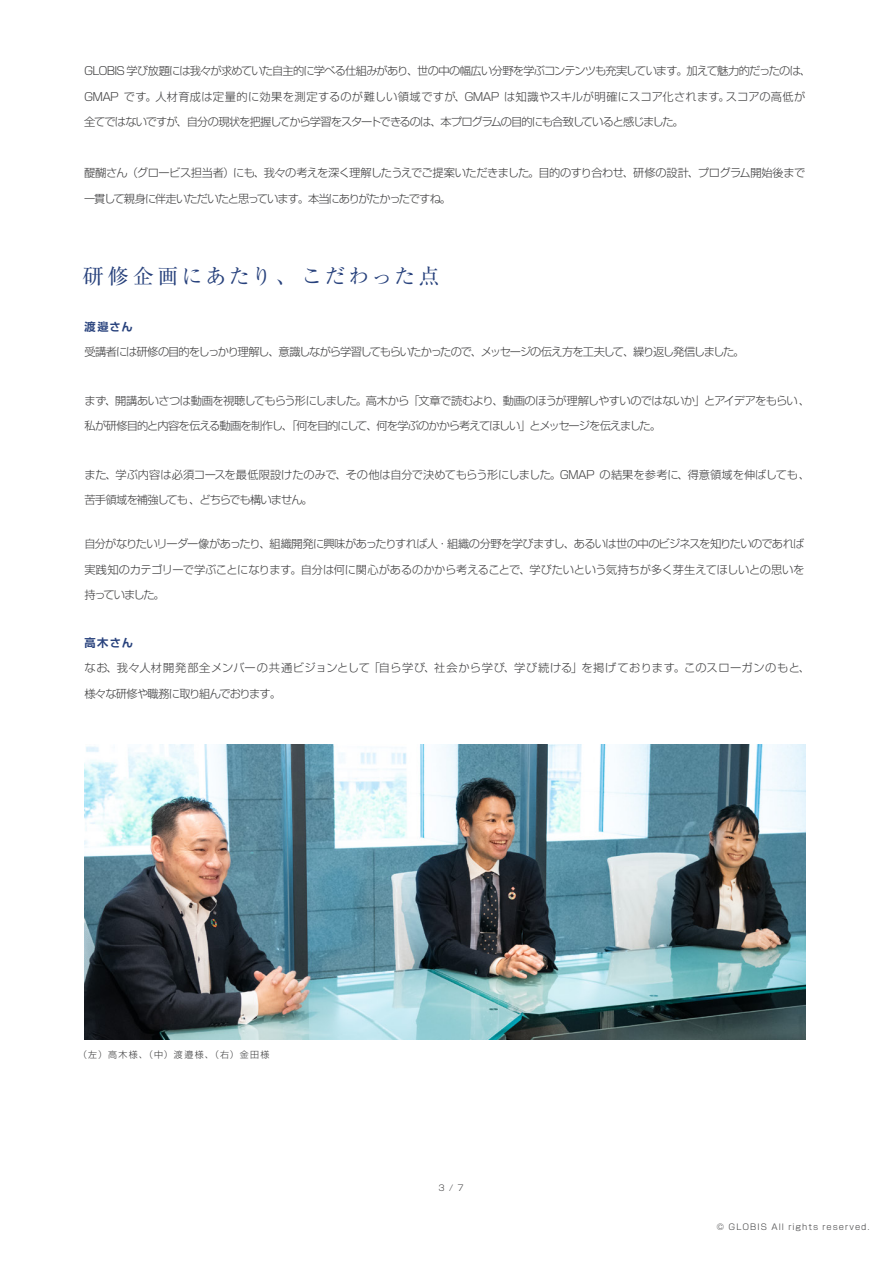
<style>
.page{position:relative;width:893px;height:1263px;background:#fff}
.page>*{position:absolute;margin:0;border:0;box-sizing:border-box;transform-origin:0 0}
.t1{font:21px "Ryumin Pro";letter-spacing:.135em;color:#27417c}
.t2{font:300 11.25px "Shin Go Pro";letter-spacing:-.06em;color:#3e3e3f}
.t3{font:300 11.25px "Shin Go Pro";letter-spacing:-.09em;color:#3e3e3f}
.t4{font:300 11.25px "Shin Go Pro";letter-spacing:-.015em;color:#3e3e3f}
.t5{font:300 11.25px "Shin Go Pro";letter-spacing:-.02em;color:#3e3e3f}
.t6{font:300 11.25px "Shin Go Pro";letter-spacing:.02em;color:#3e3e3f}
.t7{font:300 11.25px "Shin Go Pro";letter-spacing:-.095em;color:#3e3e3f}
.t8{font:300 11.25px "Shin Go Pro";letter-spacing:.05em;color:#3e3e3f}
.t9{font:300 11.25px "Shin Go Pro";letter-spacing:-.085em;color:#3e3e3f}
.t10{font:300 11.25px "Shin Go Pro";letter-spacing:-.08em;color:#3e3e3f}
.t11{font:700 11.25px "Shin Go Pro De";letter-spacing:.105em;color:#27417c}
.t12{font:300 11.25px "Shin Go Pro";letter-spacing:-.11em;color:#3e3e3f}
.t13{font:300 9px "Shin Go Pro";letter-spacing:.155em;color:#3e3e3f}
.t14{font:300 8.25px "Shin Go Pro";letter-spacing:.12em;color:#3e3e3f}
</style>
<div class="page">
<img style="left:84px;top:744px;width:722px;height:296px">
<p class="t2" style="left:84px;top:62px;width:728px">GLOBIS 学び放題には我々が求めていた自主的に学べる仕組みがあり、世の中の幅広い分野を学ぶコンテンツも充実しています。加えて魅力的だったのは、</p>
<p class="t6" style="left:84px;top:87px;width:723px">GMAP です。人材育成は定量的に効果を測定するのが難しい領域ですが、GMAP は知識やスキルが明確にスコア化されます。スコアの高低が</p>
<p class="t3" style="left:84px;top:113px;width:601px">全てではないですが、自分の現状を把握してから学習をスタートできるのは、本プログラムの目的にも合致していると感じました。</p>
<p class="t2" style="left:84px;top:164px;width:723px">醍醐さん（グロービス担当者）にも、我々の考えを深く理解したうえでご提案いただきました。目的のすり合わせ、研修の設計、プログラム開始後まで</p>
<p class="t10" style="left:84px;top:189px;width:368px">一貫して親身に伴走いただいたと思っています。本当にありがたかったですね。</p>
<h1 class="t1" style="left:83px;top:260px;width:358px">研修企画にあたり、こだわった点</h1>
<p class="t11" style="left:84px;top:317px;width:50px">渡邉さん</p>
<p class="t7" style="left:84px;top:343px;width:661px">受講者には研修の目的をしっかり理解し、意識しながら学習してもらいたかったので、メッセージの伝え方を工夫して、繰り返し発信しました。</p>
<p class="t2" style="left:84px;top:391px;width:727px">まず、開講あいさつは動画を視聴してもらう形にしました。高木から「文章で読むより、動画のほうが理解しやすいのではないか」とアイデアをもらい、</p>
<p class="t9" style="left:84px;top:417px;width:578px">私が研修目的と内容を伝える動画を制作し、「何を目的にして、何を学ぶのかから考えてほしい」とメッセージを伝えました。</p>
<p class="t4" style="left:84px;top:465px;width:727px">また、学ぶ内容は必須コースを最低限設けたのみで、その他は自分で決めてもらう形にしました。GMAP の結果を参考に、得意領域を伸ばしても、</p>
<p class="t3" style="left:84px;top:491px;width:230px">苦手領域を補強しても、どちらでも構いません。</p>
<p class="t2" style="left:84px;top:535px;width:722px">自分がなりたいリーダー像があったり、組織開発に興味があったりすれば人・組織の分野を学びますし、あるいは世の中のビジネスを知りたいのであれば</p>
<p class="t5" style="left:84px;top:560px;width:722px">実践知のカテゴリーで学ぶことになります。自分は何に関心があるのかから考えることで、学びたいという気持ちが多く芽生えてほしいとの思いを</p>
<p class="t12" style="left:84px;top:586px;width:82px">持っていました。</p>
<p class="t11" style="left:84px;top:633px;width:50px">高木さん</p>
<p class="t8" style="left:84px;top:659px;width:727px">なお、我々人材開発部全メンバーの共通ビジョンとして「自ら学び、社会から学び、学び続ける」を掲げております。このスローガンのもと、</p>
<p class="t2" style="left:84px;top:684px;width:198px">様々な研修や職務に取り組んでおります。</p>
<p class="t13" style="left:78px;top:1047px;width:193px">（左）高木様、（中）渡邉様、（右）金田様</p>
<p class="t14" style="left:438px;top:1181px;width:27px">3 / 7</p>
<p class="t14" style="left:717px;top:1220px;width:154px">© GLOBIS All rights reserved.</p>
</div>
